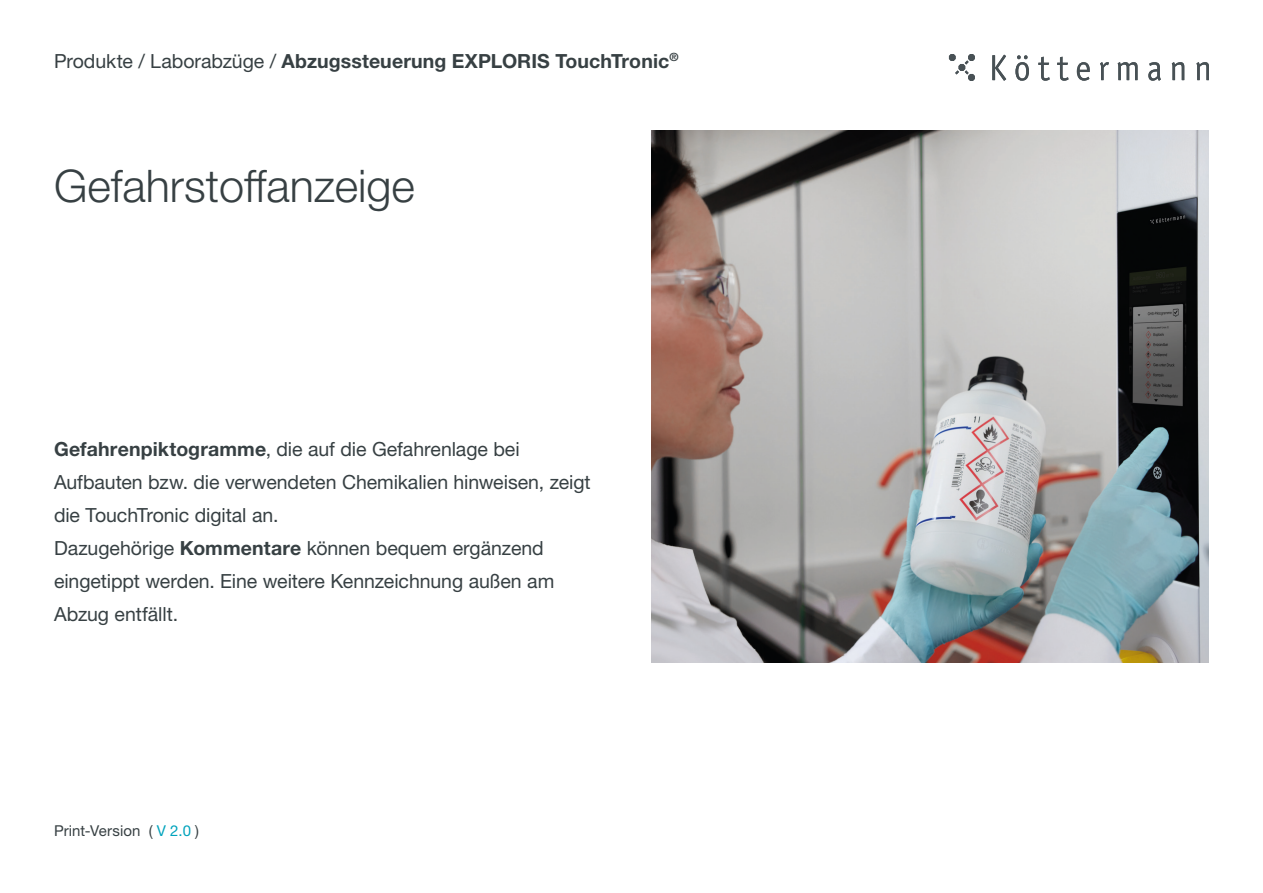
<style>
.page{position:relative;width:1263px;height:893px;background:#fff}
.page>*{position:absolute;margin:0;border:0;box-sizing:border-box;transform-origin:0 0}
.t1{font:300 45px "Helvetica Neue LT Std";color:#374043}
.t2{font:19.5px/33px "Helvetica Neue LT Std";letter-spacing:-.005em;color:#374043}
.t3{font:700 19.5px "Helvetica Neue LT Std";letter-spacing:.005em;color:#374043}
.t4{font:15px "Helvetica Neue LT Std";letter-spacing:.005em;color:#374043}
.s1{font-weight:400}
.s2{font-weight:700}
.s3{color:#00a3bc}
</style>
<div class="page">
<svg style="left:992px;top:55px;width:14px;height:26px"></svg>
<svg style="left:1015px;top:55px;width:14px;height:26px"></svg>
<svg style="left:1038px;top:57px;width:12px;height:24px"></svg>
<svg style="left:1057px;top:57px;width:11px;height:24px"></svg>
<svg style="left:1077px;top:62px;width:13px;height:19px"></svg>
<svg style="left:1100px;top:62px;width:9px;height:18px"></svg>
<svg style="left:1118px;top:62px;width:19px;height:18px"></svg>
<svg style="left:1148px;top:62px;width:13px;height:19px"></svg>
<svg style="left:1172px;top:62px;width:12px;height:18px"></svg>
<svg style="left:1196px;top:62px;width:13px;height:18px"></svg>
<svg style="left:949px;top:54px;width:26px;height:27px"></svg>
<img style="left:651px;top:131px;width:558px;height:531px">
<p class="t3" style="left:54px;top:49px;width:626px"><span class="s1">Produkte / Laborabzüge /</span> Abzugssteuerung EXPLORIS TouchTronic<sup>®</sup></p>
<h1 class="t1" style="left:54px;top:159px;width:362px">Gefahrstoffanzeige</h1>
<p class="t2" style="left:54px;top:432px;width:538px"><span class="s2">Gefahrenpiktogramme</span>, die auf die Gefahrenlage bei Aufbauten bzw. die verwendeten Chemikalien hinweisen, zeigt die TouchTronic digital an.<br>Dazugehörige <span class="s2">Kommentare</span> können bequem ergänzend eingetippt werden. Eine weitere Kennzeichnung außen am Abzug entfällt.</p>
<p class="t4" style="left:54px;top:822px;width:147px">Print-Version ( <span class="s3">V 2.0</span> )</p>
</div>
